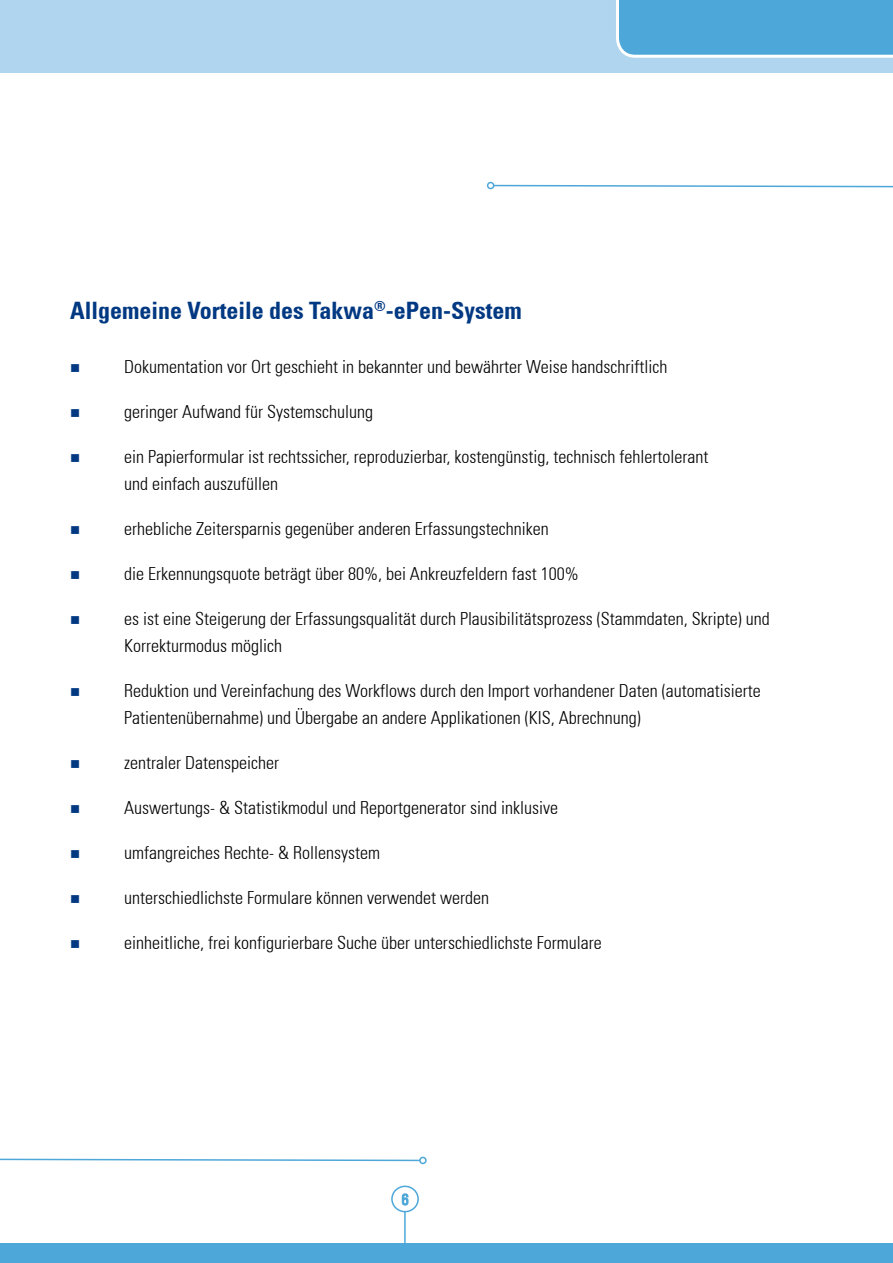
<style>
.page{position:relative;width:893px;height:1263px;background:#fff}
.page>*{position:absolute;margin:0;border:0;box-sizing:border-box;transform-origin:0 0}
.t1{font:700 condensed 24px "Univers 67";color:#003882}
.t2{font:300 condensed 18px/27px "Univers 47";color:#000}
.t3{font:13.5px "Wingdings";color:#003882}
</style>
<div class="page">
<div style="left:0;top:1244px;width:893px;height:19px;background:#4ea7d9"></div>
<hr style="left:404px;top:1211px;width:2px;height:52px;background:#4ea7d9">
<div style="left:391px;top:1185px;width:28px;height:27px;border:2px solid #4ea7d9;border-radius:50%"></div>
<svg style="left:401px;top:1193px;width:8px;height:13px"></svg>
<div style="left:0;top:0;width:893px;height:72px;background:#b0d5ee"></div>
<svg style="left:616px;top:0;width:277px;height:58px;background:#59acdb"></svg>
<svg style="left:493px;top:184px;width:400px;height:4px"></svg>
<div style="left:487px;top:182px;width:7px;height:7px;border:2px solid #4ea7d9;border-radius:50%"></div>
<svg style="left:0;top:1158px;width:420px;height:4px"></svg>
<div style="left:419px;top:1157px;width:8px;height:7px;border:2px solid #4ea7d9;border-radius:50%"></div>
<h1 class="t1" style="left:70px;top:296px;width:453px">Allgemeine Vorteile des Takwa<sup>®</sup>-ePen-System</h1>
<p class="t3" style="left:70px;top:361px;width:12px">■</p>
<p class="t2" style="left:124px;top:353px;width:545px">Dokumentation vor Ort geschieht in bekannter und bewährter Weise handschriftlich</p>
<p class="t3" style="left:70px;top:406px;width:12px">■</p>
<p class="t2" style="left:124px;top:398px;width:250px">geringer Aufwand für Systemschulung</p>
<p class="t3" style="left:70px;top:451px;width:12px">■</p>
<p class="t2" style="left:124px;top:443px;width:586px">ein Papierformular ist rechtssicher, reproduzierbar, kostengünstig, technisch fehlertolerant und einfach auszufüllen</p>
<p class="t3" style="left:70px;top:523px;width:12px">■</p>
<p class="t2" style="left:124px;top:515px;width:426px">erhebliche Zeitersparnis gegenüber anderen Erfassungstechniken</p>
<p class="t3" style="left:70px;top:568px;width:12px">■</p>
<p class="t2" style="left:124px;top:560px;width:456px">die Erkennungsquote beträgt über 80%, bei Ankreuzfeldern fast 100%</p>
<p class="t3" style="left:70px;top:613px;width:12px">■</p>
<p class="t2" style="left:124px;top:605px;width:647px">es ist eine Steigerung der Erfassungsqualität durch Plausibilitätsprozess (Stammdaten, Skripte) und<br>Korrekturmodus möglich</p>
<p class="t3" style="left:70px;top:685px;width:12px">■</p>
<p class="t2" style="left:124px;top:677px;width:638px">Reduktion und Vereinfachung des Workflows durch den Import vorhandener Daten (automatisierte<br>Patientenübernahme) und Übergabe an andere Applikationen (KIS, Abrechnung)</p>
<p class="t3" style="left:70px;top:757px;width:12px">■</p>
<p class="t2" style="left:124px;top:749px;width:156px">zentraler Datenspeicher</p>
<p class="t3" style="left:70px;top:802px;width:12px">■</p>
<p class="t2" style="left:124px;top:794px;width:435px">Auswertungs- &amp; Statistikmodul und Reportgenerator sind inklusive</p>
<p class="t3" style="left:70px;top:847px;width:12px">■</p>
<p class="t2" style="left:124px;top:839px;width:257px">umfangreiches Rechte- &amp; Rollensystem</p>
<p class="t3" style="left:70px;top:892px;width:12px">■</p>
<p class="t2" style="left:124px;top:884px;width:366px">unterschiedlichste Formulare können verwendet werden</p>
<p class="t3" style="left:70px;top:937px;width:12px">■</p>
<p class="t2" style="left:124px;top:929px;width:479px">einheitliche, frei konfigurierbare Suche über unterschiedlichste Formulare</p>
</div>
